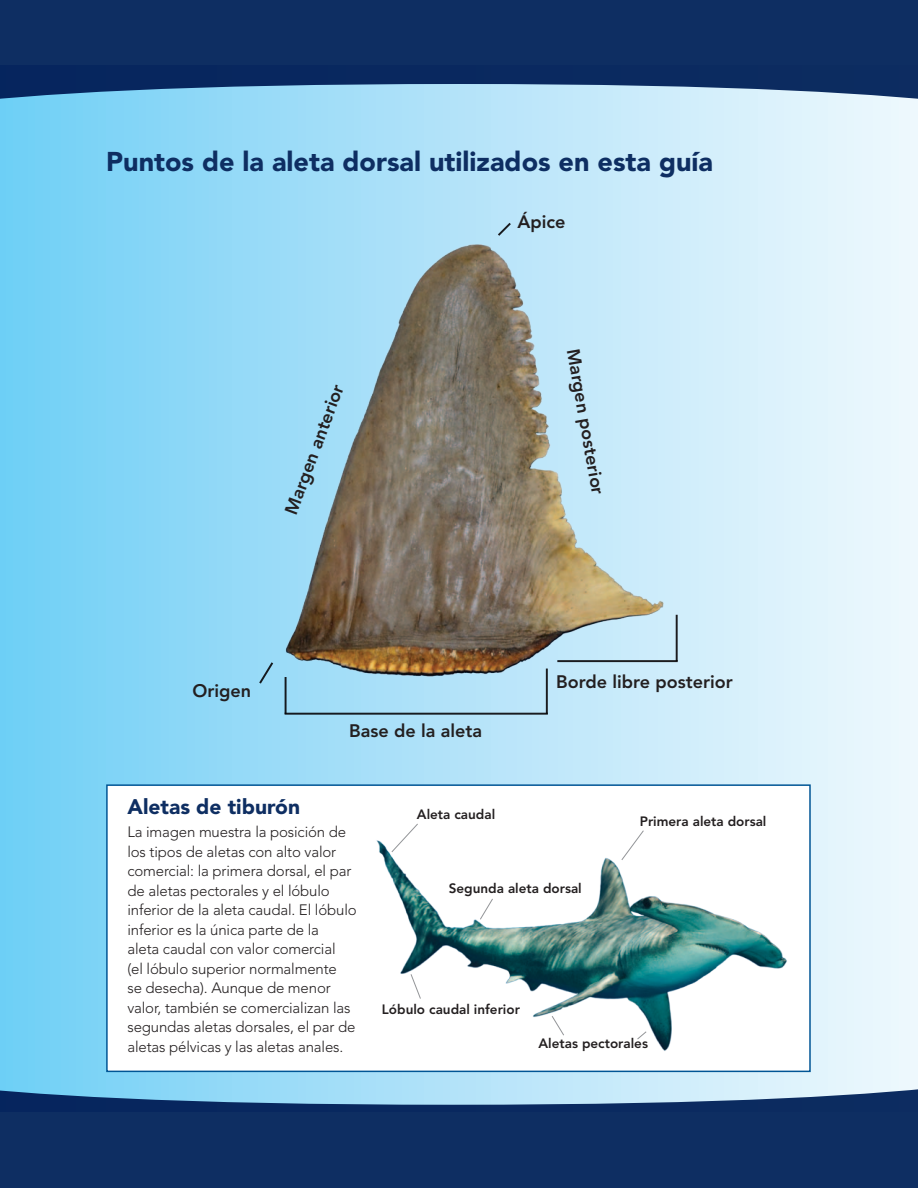
<style>
.page{position:relative;width:918px;height:1188px;background:#fff}
.page>*{position:absolute;margin:0;border:0;box-sizing:border-box;transform-origin:0 0}
.t1{font:900 27px "Avenir LT Std";color:#0e2e62}
.t2{font:900 21px "Avenir LT Std";color:#0e2e62}
.t3{font:800 18px "Avenir LT Std";color:#231f20}
.t4{font:300 15px/19.5px "Avenir LT Std";letter-spacing:-.01em;color:#231f20}
.t5{font:800 13.5px "Avenir LT Std";color:#231f20}
</style>
<div class="page">
<div style="left:0;top:66px;width:918px;height:1045px;background:linear-gradient(to right,#72cff5,#f1f8fd)"></div>
<svg style="left:0;top:0;width:918px;height:124px;background:#3c618d"></svg>
<svg style="left:0;top:1064px;width:918px;height:124px;background:#375c88"></svg>
<img style="left:260px;top:214px;width:418px;height:472px">
<svg style="left:496px;top:221px;width:16px;height:16px"></svg>
<hr style="left:557px;top:660px;width:121px;height:2px;background:#231f20">
<hr style="left:676px;top:615px;width:2px;height:46px;background:#231f20">
<svg style="left:258px;top:661px;width:17px;height:24px"></svg>
<hr style="left:285px;top:713px;width:263px;height:2px;background:#231f20">
<hr style="left:546px;top:669px;width:2px;height:45px;background:#231f20">
<hr style="left:285px;top:677px;width:2px;height:37px;background:#231f20">
<div style="left:106px;top:784px;width:705px;height:288px;background:#fff;border:2px solid #005595"></div>
<img style="left:376px;top:840px;width:411px;height:211px">
<svg style="left:636px;top:1031px;width:11px;height:9px"></svg>
<svg style="left:551px;top:1015px;width:14px;height:21px"></svg>
<svg style="left:621px;top:830px;width:24px;height:31px"></svg>
<svg style="left:479px;top:898px;width:15px;height:22px"></svg>
<svg style="left:410px;top:973px;width:11px;height:27px"></svg>
<svg style="left:391px;top:823px;width:28px;height:30px"></svg>
<h1 class="t1" style="left:106px;top:145px;width:608px">Puntos de la aleta dorsal utilizados en esta guía</h1>
<p class="t3" style="left:281px;top:510px;width:139px;rotate:-70deg">Margen anterior</p>
<p class="t3" style="left:517px;top:211px;width:50px">Ápice</p>
<p class="t3" style="left:583px;top:347px;width:149px;rotate:80deg">Margen posterior</p>
<p class="t3" style="left:193px;top:680px;width:60px">Origen</p>
<p class="t3" style="left:349px;top:720px;width:135px">Base de la aleta</p>
<p class="t3" style="left:556px;top:671px;width:178px">Borde libre posterior</p>
<h2 class="t2" style="left:127px;top:794px;width:174px">Aletas de tiburón</h2>
<p class="t5" style="left:417px;top:807px;width:80px">Aleta caudal</p>
<p class="t4" style="left:127px;top:822px;width:231px">La imagen muestra la posición de los tipos de aletas con alto valor comercial: la primera dorsal, el par de aletas pectorales y el lóbulo inferior de la aleta caudal. El lóbulo inferior es la única parte de la<br>aleta caudal con valor comercial<br>(el lóbulo superior normalmente<br>se desecha). Aunque de menor valor, también se comercializan las segundas aletas dorsales, el par de aletas pélvicas y las aletas anales.</p>
<p class="t5" style="left:640px;top:814px;width:128px">Primera aleta dorsal</p>
<p class="t5" style="left:449px;top:881px;width:135px">Segunda aleta dorsal</p>
<p class="t5" style="left:382px;top:1001px;width:140px">Lóbulo caudal inferior</p>
<p class="t5" style="left:539px;top:1035px;width:111px">Aletas pectorales</p>
</div>
